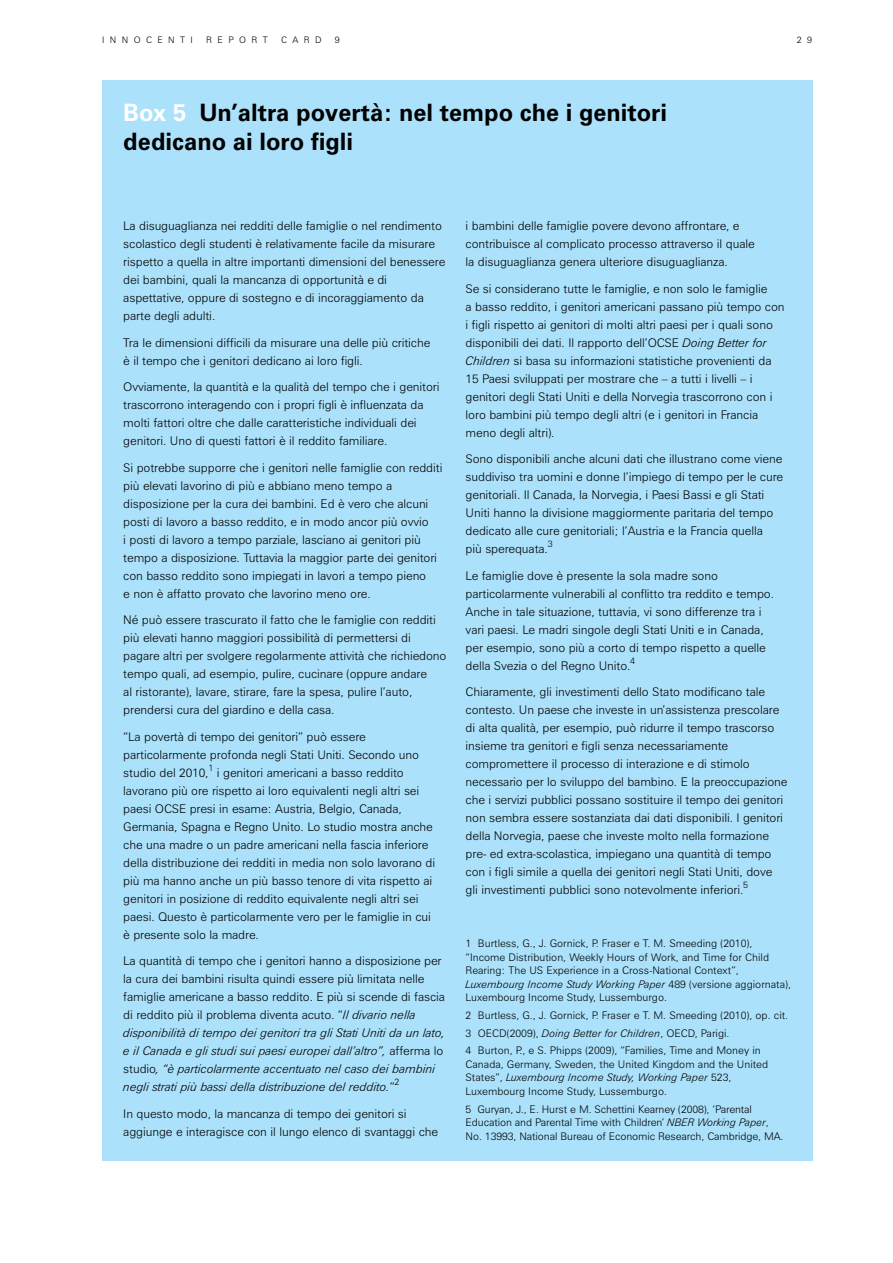
<style>
.page{position:relative;width:893px;height:1263px;background:#fff}
.page>*{position:absolute;margin:0;border:0;box-sizing:border-box;transform-origin:0 0}
.t1{font:700 24px/28.8px "Zurich BT";color:#000}
.t2{font:300 12px/18px "Zurich BT";letter-spacing:-.01em;color:#000}
.t3{font:italic 300 12px/18px "Zurich BT";letter-spacing:-.01em;color:#000}
.t4{font:300 10.5px/13.5px "Zurich BT";color:#000}
.t5{font:300 9px "Zurich BT";color:#000}
.s1{color:#fff}
.s2{font-style:normal}
.s3{font-style:italic}
</style>
<div class="page">
<div style="left:102px;top:81px;width:710px;height:1080px;background:#abe1fa"></div>
<p class="t5" style="left:102px;top:34px;width:19px">I nnocenti</p>
<p class="t5" style="left:206px;top:34px;width:23px">R eport</p>
<p class="t5" style="left:281px;top:34px;width:22px">C ard</p>
<p class="t5" style="left:335px;top:34px;width:6px">9</p>
<p class="t5" style="left:797px;top:34px;width:17px">2 9</p>
<h1 class="t1" style="left:123px;top:98px;width:545px"><span class="s1">Box 5</span> Un’altra povertà: nel tempo che i genitori dedicano ai loro figli</h1>
<p class="t2" style="left:123px;top:217px;width:323px">La disuguaglianza nei redditi delle famiglie o nel rendimento scolastico degli studenti è relativamente facile da misurare rispetto a quella in altre importanti dimensioni del benessere dei bambini, quali la mancanza di opportunità e di aspettative, oppure di sostegno e di incoraggiamento da parte degli adulti.</p>
<p class="t2" style="left:123px;top:333px;width:308px">Tra le dimensioni difficili da misurare una delle più critiche è il tempo che i genitori dedicano ai loro figli.</p>
<p class="t2" style="left:123px;top:378px;width:318px">Ovviamente, la quantità e la qualità del tempo che i genitori trascorrono interagendo con i propri figli è infl uenzata da molti fattori oltre che dalle caratteristiche individuali dei genitori. Uno di questi fattori è il reddito familiare.</p>
<p class="t2" style="left:123px;top:458px;width:321px">Si potrebbe supporre che i genitori nelle famiglie con redditi più elevati lavorino di più e abbiano meno tempo a disposizione per la cura dei bambini. Ed è vero che alcuni posti di lavoro a basso reddito, e in modo ancor più ovvio<br>i posti di lavoro a tempo parziale, lasciano ai genitori più tempo a disposizione. Tuttavia la maggior parte dei genitori con basso reddito sono impiegati in lavori a tempo pieno<br>e non è affatto provato che lavorino meno ore.</p>
<p class="t2" style="left:123px;top:611px;width:325px">Né può essere trascurato il fatto che le famiglie con redditi più elevati hanno maggiori possibilità di permettersi di pagare altri per svolgere regolarmente attività che richiedono tempo quali, ad esempio, pulire, cucinare (oppure andare<br>al ristorante), lavare, stirare, fare la spesa, pulire l’auto, prendersi cura del giardino e della casa.</p>
<p class="t2" style="left:123px;top:727px;width:297px">“La povertà di tempo dei genitori” può essere particolarmente profonda negli Stati Uniti. Secondo uno studio del 2010,</p>
<p class="t5" style="left:208px;top:762px;width:6px">1</p>
<p class="t2" style="left:123px;top:763px;width:313px;text-indent:94px">i genitori americani a basso reddito lavorano più ore rispetto ai loro equivalenti negli altri sei paesi OCSE presi in esame: Austria, Belgio, Canada, Germania, Spagna e Regno Unito. Lo studio mostra anche che una madre o un padre americani nella fascia inferiore della distribuzione dei redditi in media non solo lavorano di più ma hanno anche un più basso tenore di vita rispetto ai genitori in posizione di reddito equivalente negli altri sei paesi. Questo è particolarmente vero per le famiglie in cui è presente solo la madre.</p>
<p class="t3" style="left:123px;top:952px;width:323px"><span class="s2">La quantità di tempo che i genitori hanno a disposizione per la cura dei bambini risulta quindi essere più limitata nelle famiglie americane a basso reddito. E più si scende di fascia di reddito più il problema diventa acuto. “</span>Il divario nella disponibilità di tempo dei genitori tra gli Stati Uniti da un lato, e il Canada e gli studi sui paesi europei dall’altro”, <span class="s2">afferma lo studio</span>, “è particolarmente accentuato nel caso dei bambini negli strati più bassi della distribuzione del reddito.<span class="s2">”</span></p>
<p class="t5" style="left:395px;top:1077px;width:6px">2</p>
<p class="t2" style="left:123px;top:1104px;width:316px">In questo modo, la mancanza di tempo dei genitori si aggiunge e interagisce con il lungo elenco di svantaggi che</p>
<p class="t2" style="left:466px;top:217px;width:291px">i bambini delle famiglie povere devono affrontare, e contribuisce al complicato processo attraverso il quale la disuguaglianza genera ulteriore disuguaglianza.</p>
<p class="t2" style="left:466px;top:279px;width:320px">Se si considerano tutte le famiglie, e non solo le famiglie<br>a basso reddito, i genitori americani passano più tempo con i figli rispetto ai genitori di molti altri paesi per i quali sono disponibili dei dati. Il rapporto dell’OCSE <span class="s3">Doing Better for Children</span> si basa su informazioni statistiche provenienti da 15 Paesi sviluppati per mostrare che – a tutti i livelli – i genitori degli Stati Uniti e della Norvegia trascorrono con i loro bambini più tempo degli altri (e i genitori in Francia meno degli altri).</p>
<p class="t2" style="left:466px;top:450px;width:319px">Sono disponibili anche alcuni dati che illustrano come viene suddiviso tra uomini e donne l’impiego di tempo per le cure genitoriali. Il Canada, la Norvegia, i Paesi Bassi e gli Stati Uniti hanno la divisione maggiormente paritaria del tempo dedicato alle cure genitoriali; l’Austria e la Francia quella<br>più sperequata.</p>
<p class="t5" style="left:548px;top:539px;width:6px">3</p>
<p class="t2" style="left:466px;top:566px;width:310px">Le famiglie dove è presente la sola madre sono particolarmente vulnerabili al confl itto tra reddito e tempo.<br>Anche in tale situazione, tuttavia, vi sono differenze tra i vari paesi. Le madri singole degli Stati Uniti e in Canada, per esempio, sono più a corto di tempo rispetto a quelle della Svezia o del Regno Unito.</p>
<p class="t5" style="left:630px;top:655px;width:6px">4</p>
<p class="t2" style="left:466px;top:683px;width:323px">Chiaramente, gli investimenti dello Stato modificano tale contesto. Un paese che investe in un’assistenza prescolare di alta qualità, per esempio, può ridurre il tempo trascorso insieme tra genitori e figli senza necessariamente compromettere il processo di interazione e di stimolo necessario per lo sviluppo del bambino. E la preoccupazione che i servizi pubblici possano sostituire il tempo dei genitori non sembra essere sostanziata dai dati disponibili. I genitori della Norvegia, paese che investe molto nella formazione pre- ed extra-scolastica, impiegano una quantità di tempo con i figli simile a quella dei genitori negli Stati Uniti, dove gli investimenti pubblici sono notevolmente inferiori.</p>
<p class="t5" style="left:743px;top:880px;width:6px">5</p>
<p class="t4" style="left:466px;top:936px;width:327px">1 Burtless, G., J. Gornick, P. Fraser e T. M. Smeeding (2010), “Income Distribution, Weekly Hours of Work, and Time for Child Rearing: The US Experience in a Cross-National Context”, <span class="s3">Luxembourg Income Study Working Paper</span> 489 (versione aggiornata), Luxembourg Income Study, Lussemburgo.</p>
<p class="t4" style="left:466px;top:1006px;width:324px;line-height:17.7px">2 Burtless, G., J. Gornick, P. Fraser e T. M. Smeeding (2010), op. cit.<br>3 OECD(2009), <span class="s3">Doing Better for Children</span>, OECD, Parigi.<br>4 Burton, P., e S. Phipps (2009), “Families, Time and Money in</p>
<p class="t4" style="left:466px;top:1057px;width:304px">Canada, Germany, Sweden, the United Kingdom and the United<br>States”, <span class="s3">Luxembourg Income Study, Working Paper</span> 523,<br>Luxembourg Income Study, Lussemburgo.</p>
<p class="t4" style="left:466px;top:1102px;width:319px">5 Guryan, J., E. Hurst e M. Schettini Kearney (2008), ‘Parental<br>Education and Parental Time with Children’ <span class="s3">NBER Working Paper</span>,<br>No. 13993, National Bureau of Economic Research, Cambridge, MA.</p>
</div>
